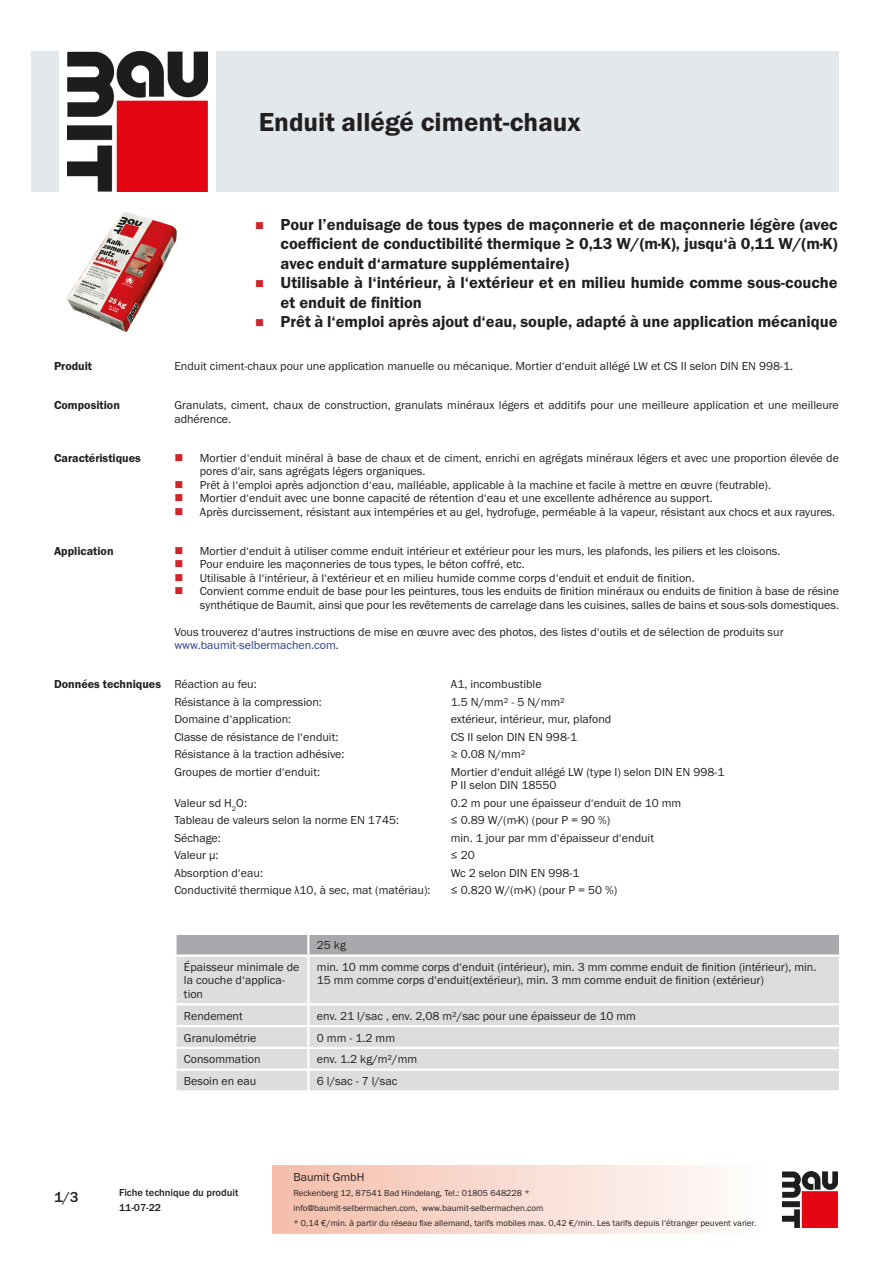
<style>
.page{position:relative;width:893px;height:1263px;background:#fff}
.page>*{position:absolute;margin:0;border:0;box-sizing:border-box;transform-origin:0 0}
.PDS_Produktname{font:27px "BM Franklin Gothic URW Dem";color:#231f20}
.t1{font:16.5px/19.5px "BM Franklin Gothic URW Dem";color:#231f20;text-align:justify}
.t2{font:500 15px "BM Franklin Gothic URW";color:#231f20}
.PDS_Standard_linksbü{font:12px/13.5px "BM Franklin Gothic URW Boo";color:#231f20}
.PDS_Standard{font:12px/13.5px "BM Franklin Gothic URW Boo";color:#231f20}
.PDS_Header{font:12px "BM Franklin Gothic URW Dem";color:#231f20}
.PDS_Standard-2{font:12px "BM Franklin Gothic URW Boo";color:#253f8e}
.t3{font:500 10.5px/15px "BM Franklin Gothic URW";color:#231f20}
.t4{font:9px/15px "BM Franklin Gothic URW Boo";color:#231f20}
.s1{color:#231f20}
</style>
<div class="page">
<img style="left:782px;top:1171px;width:56px;height:56px">
<div style="left:32px;top:51px;width:27px;height:140px;background:#e2e8eb"></div>
<img style="left:68px;top:51px;width:139px;height:140px">
<div style="left:216px;top:51px;width:623px;height:140px;background:#e2e8eb"></div>
<img style="left:68px;top:213px;width:109px;height:119px">
<div style="left:177px;top:957px;width:662px;height:133px;background:#dcdddf"></div>
<div style="left:176px;top:934px;width:663px;height:20px;background:#a8a9ad"></div>
<hr style="left:307px;top:957px;width:2px;height:46px;background:#fff">
<hr style="left:174px;top:1003px;width:134px;height:2px;background:#fff">
<hr style="left:308px;top:1003px;width:533px;height:2px;background:#fff">
<hr style="left:307px;top:1005px;width:2px;height:20px;background:#fff">
<hr style="left:174px;top:1025px;width:134px;height:2px;background:#fff">
<hr style="left:308px;top:1025px;width:533px;height:2px;background:#fff">
<hr style="left:307px;top:1027px;width:2px;height:20px;background:#fff">
<hr style="left:174px;top:1047px;width:134px;height:2px;background:#fff">
<hr style="left:308px;top:1047px;width:533px;height:2px;background:#fff">
<hr style="left:174px;top:1068px;width:134px;height:3px;background:#fff">
<hr style="left:308px;top:1068px;width:533px;height:3px;background:#fff">
<svg style="left:307px;top:1049px;width:2px;height:41px"></svg>
<p class="PDS_Produktname" style="left:259px;top:106px;width:323px">Enduit allégé ciment-chaux</p>
<p class="t1" style="left:281px;top:215px;width:559px">Pour l’enduisage de tous types de maçonnerie et de maçonnerie légère (avec coefficient de conductibilité thermique ≥ 0,13 W/(m·K), jusqu‘à 0,11 W/(m·K) avec enduit d‘armature supplémentaire)</p>
<p class="t1" style="left:281px;top:273px;width:559px">Utilisable à l‘intérieur, à l‘extérieur et en milieu humide comme sous-couche et enduit de finition</p>
<p class="t1" style="left:281px;top:312px;width:558px">Prêt à l‘emploi après ajout d‘eau, souple, adapté à une application mécanique</p>
<p class="PDS_Header" style="left:54px;top:359px;width:40px">Produit</p>
<p class="PDS_Standard" style="left:174px;top:360px;width:620px">Enduit ciment-chaux pour une application manuelle ou mécanique. Mortier d‘enduit allégé LW et CS II selon DIN EN 998-1.</p>
<p class="PDS_Header" style="left:54px;top:398px;width:67px">Composition</p>
<p class="PDS_Standard" style="left:174px;top:399px;width:666px">Granulats, ciment, chaux de construction, granulats minéraux légers et additifs pour une meilleure application et une meilleure adhérence.</p>
<p class="PDS_Header" style="left:54px;top:450px;width:88px">Caractéristiques</p>
<p class="PDS_Standard_linksbü" style="left:200px;top:451px;width:641px">Mortier d‘enduit minéral à base de chaux et de ciment, enrichi en agrégats minéraux légers et avec une proportion élevée de pores d‘air, sans agrégats légers organiques.</p>
<p class="PDS_Standard_linksbü" style="left:200px;top:478px;width:573px">Prêt à l‘emploi après adjonction d‘eau, malléable, applicable à la machine et facile à mettre en œuvre (feutrable).</p>
<p class="PDS_Standard_linksbü" style="left:200px;top:492px;width:514px">Mortier d‘enduit avec une bonne capacité de rétention d‘eau et une excellente adhérence au support.</p>
<p class="PDS_Standard_linksbü" style="left:200px;top:505px;width:637px">Après durcissement, résistant aux intempéries et au gel, hydrofuge, perméable à la vapeur, résistant aux chocs et aux rayures.</p>
<p class="PDS_Header" style="left:54px;top:543px;width:61px">Application</p>
<p class="PDS_Standard_linksbü" style="left:200px;top:544px;width:582px">Mortier d‘enduit à utiliser comme enduit intérieur et extérieur pour les murs, les plafonds, les piliers et les cloisons.</p>
<p class="PDS_Standard_linksbü" style="left:200px;top:558px;width:326px">Pour enduire les maçonneries de tous types, le béton coffré, etc.</p>
<p class="PDS_Standard_linksbü" style="left:200px;top:571px;width:496px">Utilisable à l‘intérieur, à l‘extérieur et en milieu humide comme corps d‘enduit et enduit de finition.</p>
<p class="PDS_Standard_linksbü" style="left:200px;top:585px;width:641px">Convient comme enduit de base pour les peintures, tous les enduits de finition minéraux ou enduits de finition à base de résine synthétique de Baumit, ainsi que pour les revêtements de carrelage dans les cuisines, salles de bains et sous-sols domestiques.</p>
<p class="PDS_Standard" style="left:174px;top:625px;width:611px">Vous trouverez d‘autres instructions de mise en œuvre avec des photos, des listes d‘outils et de sélection de produits sur</p>
<p class="PDS_Standard-2" style="left:174px;top:638px;width:166px">www.baumit-selbermachen.com<span class="s1">.</span></p>
<p class="PDS_Header" style="left:54px;top:677px;width:109px">Données techniques</p>
<p class="PDS_Standard_linksbü" style="left:174px;top:678px;width:84px">Réaction au feu:</p>
<p class="PDS_Standard_linksbü" style="left:451px;top:678px;width:92px">A1, incombustible</p>
<p class="PDS_Standard_linksbü" style="left:174px;top:695px;width:149px">Résistance à la compression:</p>
<p class="PDS_Standard_linksbü" style="left:451px;top:695px;width:116px">1.5 N/mm² - 5 N/mm²</p>
<p class="PDS_Standard_linksbü" style="left:174px;top:713px;width:118px">Domaine d‘application:</p>
<p class="PDS_Standard_linksbü" style="left:451px;top:713px;width:162px">extérieur, intérieur, mur, plafond</p>
<p class="PDS_Standard_linksbü" style="left:174px;top:730px;width:166px">Classe de résistance de l‘enduit:</p>
<p class="PDS_Standard_linksbü" style="left:451px;top:730px;width:128px">CS II selon DIN EN 998-1</p>
<p class="PDS_Standard_linksbü" style="left:174px;top:748px;width:172px">Résistance à la traction adhésive:</p>
<p class="PDS_Standard_linksbü" style="left:451px;top:748px;width:76px">≥ 0.08 N/mm²</p>
<p class="PDS_Standard_linksbü" style="left:174px;top:765px;width:147px">Groupes de mortier d‘enduit:</p>
<p class="PDS_Standard_linksbü" style="left:451px;top:765px;width:275px">Mortier d‘enduit allégé LW (type I) selon DIN EN 998-1<br>P II selon DIN 18550</p>
<p class="PDS_Standard_linksbü" style="left:174px;top:796px;width:74px">Valeur sd H<sub>2</sub>O:</p>
<p class="PDS_Standard_linksbü" style="left:451px;top:796px;width:232px">0.2 m pour une épaisseur d‘enduit de 10 mm</p>
<p class="PDS_Standard_linksbü" style="left:174px;top:814px;width:226px">Tableau de valeurs selon la norme EN 1745:</p>
<p class="PDS_Standard_linksbü" style="left:451px;top:814px;width:161px">≤ 0.89 W/(m·K) (pour P = 90 %)</p>
<p class="PDS_Standard_linksbü" style="left:174px;top:831px;width:48px">Séchage:</p>
<p class="PDS_Standard_linksbü" style="left:451px;top:831px;width:205px">min. 1 jour par mm d‘épaisseur d‘enduit</p>
<p class="PDS_Standard_linksbü" style="left:174px;top:849px;width:46px">Valeur μ:</p>
<p class="PDS_Standard_linksbü" style="left:451px;top:849px;width:26px">≤ 20</p>
<p class="PDS_Standard_linksbü" style="left:174px;top:866px;width:90px">Absorption d‘eau:</p>
<p class="PDS_Standard_linksbü" style="left:451px;top:866px;width:130px">Wc 2 selon DIN EN 998-1</p>
<p class="PDS_Standard_linksbü" style="left:174px;top:884px;width:258px">Conductivité thermique λ10, à sec, mat (matériau):</p>
<p class="PDS_Standard_linksbü" style="left:451px;top:884px;width:168px">≤ 0.820 W/(m·K) (pour P = 50 %)</p>
<p class="PDS_Standard_linksbü" style="left:317px;top:939px;width:31px">25 kg</p>
<p class="PDS_Standard_linksbü" style="left:184px;top:960px;width:117px">Épaisseur minimale de la couche d‘applica&shy;tion</p>
<p class="PDS_Standard_linksbü" style="left:317px;top:960px;width:501px">min. 10 mm comme corps d‘enduit (intérieur), min. 3 mm comme enduit de finition (intérieur), min.<br>15 mm comme corps d‘enduit(extérieur), min. 3 mm comme enduit de finition (extérieur)</p>
<p class="PDS_Standard_linksbü" style="left:184px;top:1009px;width:60px">Rendement</p>
<p class="PDS_Standard_linksbü" style="left:317px;top:1009px;width:321px">env. 21 l/sac , env. 2,08 m²/sac pour une épaisseur de 10 mm</p>
<p class="PDS_Standard_linksbü" style="left:184px;top:1031px;width:74px">Granulométrie</p>
<p class="PDS_Standard_linksbü" style="left:317px;top:1031px;width:80px">0 mm - 1.2 mm</p>
<p class="PDS_Standard_linksbü" style="left:184px;top:1053px;width:78px">Consommation</p>
<p class="PDS_Standard_linksbü" style="left:317px;top:1053px;width:102px">env. 1.2 kg/m²/mm</p>
<p class="PDS_Standard_linksbü" style="left:184px;top:1074px;width:74px">Besoin en eau</p>
<p class="PDS_Standard_linksbü" style="left:317px;top:1074px;width:82px">6 l/sac - 7 l/sac</p>
<p class="t2" style="left:54px;top:1188px;width:26px">1/3</p>
<p class="t3" style="left:119px;top:1185px;width:121px">Fiche technique du produit<br>11-07-22</p>
<p class="PDS_Standard_linksbü" style="left:293px;top:1170px;width:73px">Baumit GmbH</p>
<p class="t4" style="left:293px;top:1186px;width:464px">Reckenberg 12, 87541 Bad Hindelang, Tel.: 01805 648228 *<br>info@baumit-selbermachen.com, www.baumit-selbermachen.com<br>* 0,14 €/min. à partir du réseau fixe allemand, tarifs mobiles max. 0,42 €/min. Les tarifs depuis l‘étranger peuvent varier.</p>
</div>
